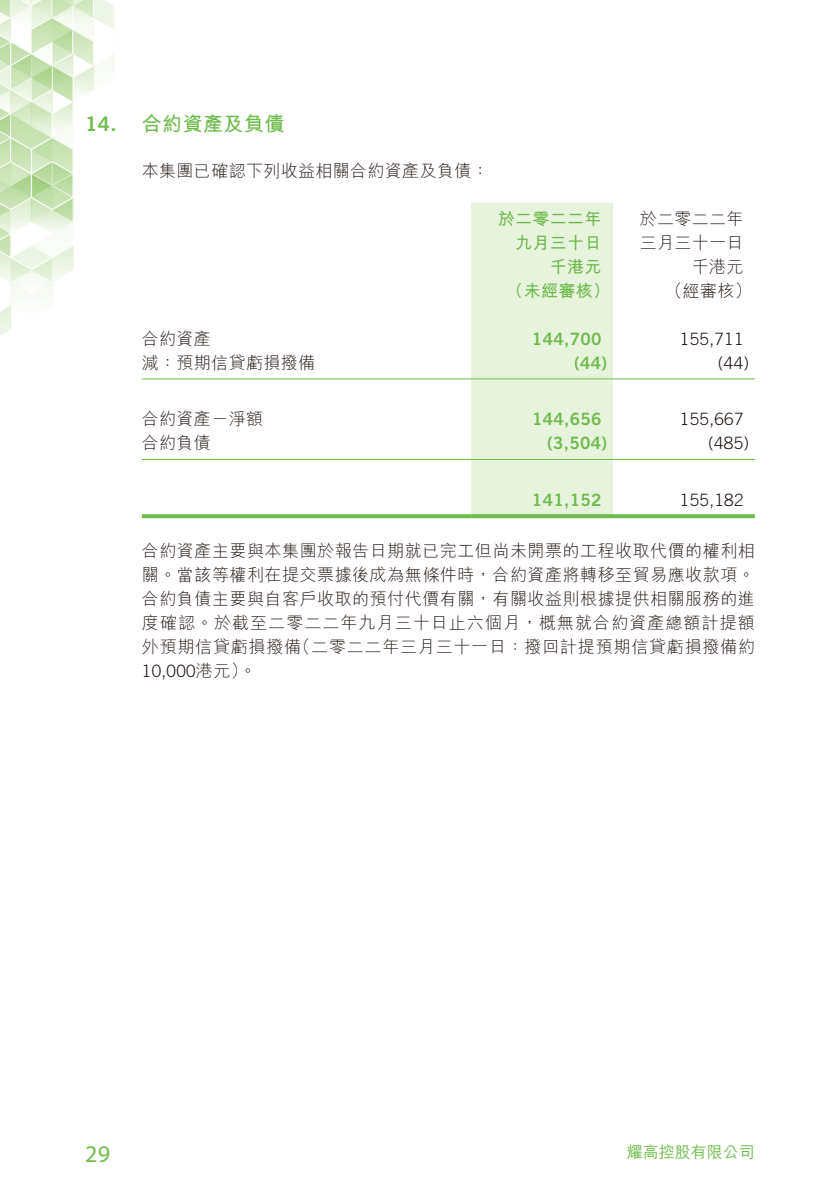
<style>
.page{position:relative;width:840px;height:1191px;background:#fff}
.page>*{position:absolute;margin:0;border:0;box-sizing:border-box;transform-origin:0 0}
.t1{font:24px "Myriad Pro";color:#6fbb4c}
.t2{font:700 20px "M Hei HK";letter-spacing:.02em;color:#6fbb4c}
.t3{font:20px "Trade Gothic LT Std Bd 2";color:#6fbb4c}
.t4{font:300 17px/24px "M Hei HK";letter-spacing:.03em;color:#231916;text-align:right}
.t5{font:300 17px "Trade Gothic LT Std";letter-spacing:.02em;color:#231916}
.t6{font:17px "Trade Gothic LT Std Bd 2";letter-spacing:.02em;color:#6fbb4c}
.t7{font:700 17px/24px "M Hei HK";letter-spacing:.02em;color:#6fbb4c;text-align:right}
.t8{font:500 16px "M Hei HK";color:#6fbb4c}
.s1{font-family:"M Hei HK"}
</style>
<div class="page">
<img style="left:0;top:0;width:755px;height:519px">
<div style="left:471px;top:203px;width:141px;height:311px;background:#e8f3de"></div>
<hr style="left:142px;top:378px;width:329px;height:1px;background:#6fbb4c">
<hr style="left:471px;top:378px;width:141px;height:1px;background:#6fbb4c">
<hr style="left:612px;top:378px;width:142px;height:1px;background:#6fbb4c">
<hr style="left:142px;top:459px;width:329px;height:1px;background:#6fbb4c">
<hr style="left:471px;top:459px;width:141px;height:1px;background:#6fbb4c">
<hr style="left:612px;top:459px;width:142px;height:1px;background:#6fbb4c">
<svg style="left:142px;top:514px;width:329px;height:4px"></svg>
<svg style="left:471px;top:514px;width:141px;height:4px"></svg>
<svg style="left:612px;top:514px;width:142px;height:4px"></svg>
<p class="t3" style="left:85px;top:112px;width:33px">14.</p>
<p class="t2" style="left:142px;top:109px;width:144px">合約資產及負債</p>
<p class="t4" style="left:142px;top:158px;width:348px">本集團已確認下列收益相關合約資產及負債：</p>
<p class="t7" style="left:497px;top:205px;width:105px">於二零二二年九月三十日</p>
<p class="t4" style="left:639px;top:206px;width:105px">於二零二二年三月三十一日千港元</p>
<p class="t7" style="left:549px;top:253px;width:53px">千港元</p>
<p class="t7" style="left:506px;top:277px;width:105px">（未經審核）</p>
<p class="t4" style="left:665px;top:278px;width:88px">（經審核(</p>
<p class="t4" style="left:142px;top:326px;width:71px">合約資產</p>
<p class="t6" style="left:531px;top:328px;width:71px">144,700</p>
<p class="t5" style="left:679px;top:328px;width:65px">155,711</p>
<p class="t4" style="left:142px;top:350px;width:175px">減：預期信貸虧損撥備</p>
<p class="t6" style="left:573px;top:352px;width:35px">)44(</p>
<p class="t5" style="left:717px;top:352px;width:33px">)44(</p>
<p class="t4" style="left:142px;top:407px;width:123px">合約資產－淨額</p>
<p class="t6" style="left:531px;top:408px;width:71px">144,656</p>
<p class="t5" style="left:679px;top:409px;width:65px">155,667</p>
<p class="t4" style="left:142px;top:431px;width:71px">合約負債</p>
<p class="t6" style="left:547px;top:432px;width:62px">)3,504(</p>
<p class="t5" style="left:707px;top:433px;width:43px">)485(</p>
<p class="t6" style="left:531px;top:489px;width:71px">141,152</p>
<p class="t4" style="left:142px;top:539px;width:614px">合約資產主要與本集團於報告日期就已完工但尚未開票的工程收取代價的權利相關。當該等權利在提交票據後成為無條件時，合約資產將轉移至貿易應收款項。合約負債主要與自客戶收取的預付代價有關，有關收益則根據提供相關服務的進度確認。於截至二零二二年九月三十日止六個月，概無就合約資產總額計提額（二零二二年三月三十一日：撥回計提預期信貸虧損撥備約</p>
<p class="t5" style="left:679px;top:489px;width:65px">155,182</p>
<p class="t4" style="left:142px;top:635px;width:161px">外預期信貸虧損撥備</p>
<p class="t5" style="left:142px;top:661px;width:116px">10,000<span class="s1">港元。(</span></p>
<h1 class="t1" style="left:85px;top:1139px;width:27px">29</h1>
<p class="t8" style="left:626px;top:1140px;width:129px">耀高控股有限公司</p>
</div>
